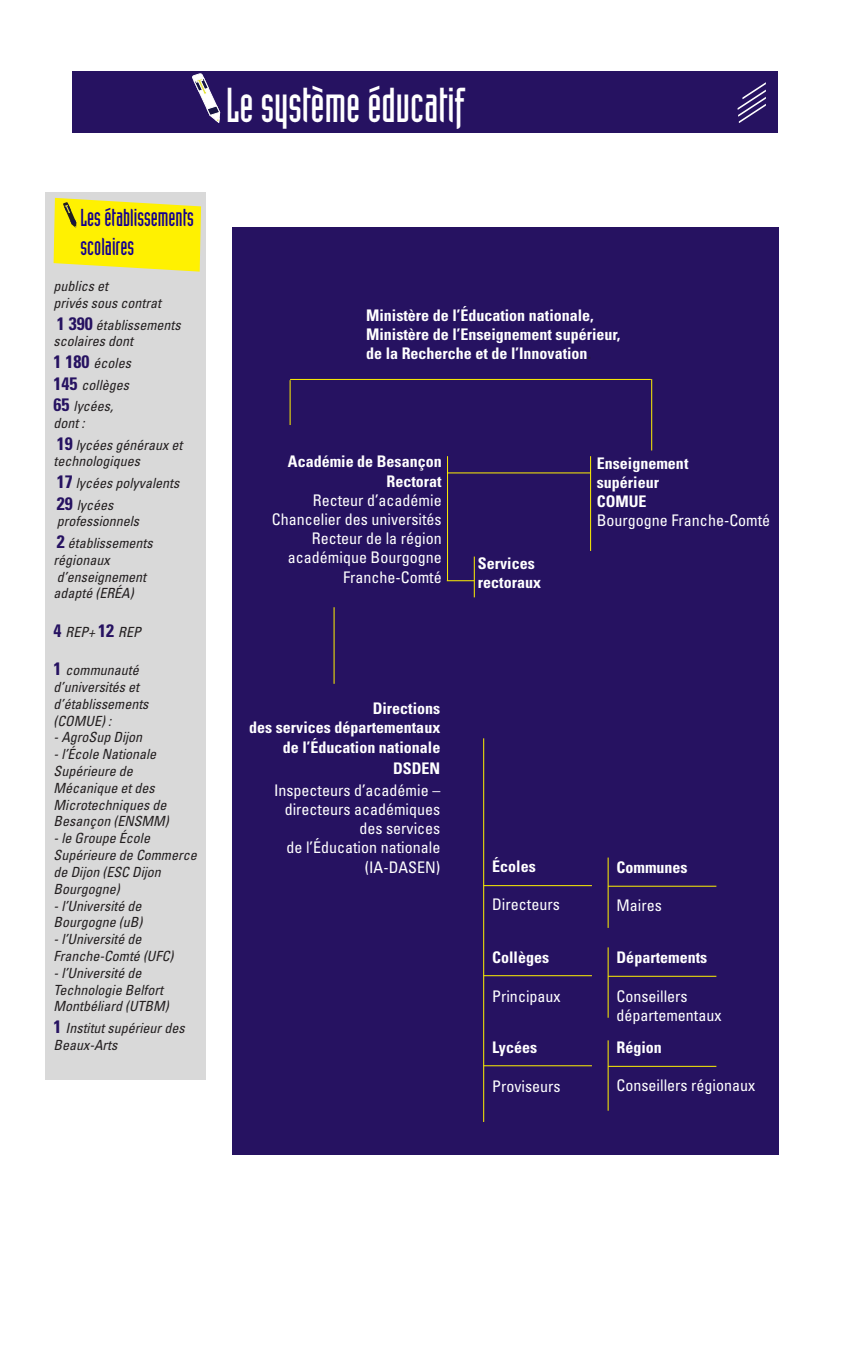
<style>
.page{position:relative;width:851px;height:1361px;background:#fff}
.page>*{position:absolute;margin:0;border:0;box-sizing:border-box;transform-origin:0 0}
.t1{font:48px "Industria Solid";color:#fff}
.t2{font:24px "Industria Solid";color:#14008f}
.t3{font:condensed 16px "Univers";color:#fff}
.t4{font:700 condensed 16px "Univers";color:#fff}
.t5{font:italic condensed 14px/16.8px "Univers";color:#231f20}
.s1{font-weight:700;font-style:normal;font-size:18px;color:#261261}
.s2{color:#231f20}
</style>
<div class="page">
<div style="left:232px;top:227px;width:546px;height:927px;background:#261261"></div>
<div style="left:73px;top:71px;width:705px;height:61px;background:#261261"></div>
<svg style="left:737px;top:83px;width:28px;height:40px"></svg>
<svg style="left:192px;top:73px;width:28px;height:50px"></svg>
<hr style="left:290px;top:379px;width:360px;height:1px;background:#fff101">
<hr style="left:289px;top:380px;width:1px;height:45px;background:#fff101">
<hr style="left:651px;top:379px;width:1px;height:71px;background:#fff101">
<hr style="left:590px;top:456px;width:1px;height:95px;background:#fff101">
<hr style="left:447px;top:472px;width:143px;height:1px;background:#fff101">
<hr style="left:447px;top:456px;width:1px;height:125px;background:#fff101">
<hr style="left:473px;top:556px;width:1px;height:41px;background:#fff101">
<svg style="left:446px;top:580px;width:28px;height:1px"></svg>
<hr style="left:333px;top:607px;width:1px;height:77px;background:#fff101">
<hr style="left:483px;top:885px;width:109px;height:1px;background:#fff101">
<hr style="left:483px;top:975px;width:109px;height:1px;background:#fff101">
<hr style="left:483px;top:1065px;width:109px;height:1px;background:#fff101">
<hr style="left:483px;top:738px;width:1px;height:384px;background:#fff101">
<hr style="left:608px;top:885px;width:108px;height:1px;background:#fff101">
<hr style="left:608px;top:976px;width:108px;height:1px;background:#fff101">
<hr style="left:608px;top:1066px;width:108px;height:1px;background:#fff101">
<hr style="left:607px;top:857px;width:1px;height:71px;background:#fff101">
<hr style="left:607px;top:947px;width:1px;height:70px;background:#fff101">
<hr style="left:607px;top:1040px;width:1px;height:70px;background:#fff101">
<div style="left:45px;top:192px;width:161px;height:887px;background:#d9d9d9"></div>
<svg style="left:54px;top:198px;width:147px;height:74px;background:#f7eb1c"></svg>
<p class="t1" style="left:226px;top:79px;width:240px">Le système éducatif</p>
<p class="t2" style="left:80px;top:205px;width:115px">Les établissements</p>
<p class="t2" style="left:80px;top:233px;width:55px">scolaires</p>
<p class="t5" style="left:54px;top:277px;width:56px">publics et</p>
<p class="t5" style="left:54px;top:294px;width:109px">privés sous contrat</p>
<p class="t5" style="left:54px;top:316px;width:128px"><span class="s1">1 390</span> établissements scolaires dont</p>
<p class="t5" style="left:54px;top:354px;width:79px"><span class="s1">1 180</span> écoles</p>
<p class="t5" style="left:54px;top:376px;width:77px"><span class="s1">145</span> collèges</p>
<p class="t5" style="left:54px;top:397px;width:61px"><span class="s1">65</span> lycées,</p>
<p class="t5" style="left:54px;top:414px;width:33px">dont :</p>
<p class="t5" style="left:54px;top:436px;width:130px"><span class="s1">19</span> lycées généraux et technologiques</p>
<p class="t5" style="left:57px;top:474px;width:124px"><span class="s1">17</span> lycées polyvalents</p>
<p class="t5" style="left:57px;top:496px;width:58px"><span class="s1">29</span> lycées</p>
<p class="t5" style="left:57px;top:513px;width:84px">professionnels</p>
<p class="t5" style="left:54px;top:534px;width:100px"><span class="s1">2</span> établissements régionaux</p>
<p class="t5" style="left:57px;top:568px;width:91px">d’enseignement</p>
<p class="t5" style="left:54px;top:585px;width:82px">adapté (ERÉA)</p>
<p class="t5" style="left:54px;top:623px;width:89px"><span class="s1">4</span> REP+ <span class="s1">12</span> REP</p>
<p class="t5" style="left:54px;top:661px;width:87px"><span class="s1">1</span> communauté</p>
<p class="t5" style="left:54px;top:678px;width:87px">d’universités et</p>
<p class="t5" style="left:54px;top:695px;width:96px">d’établissements</p>
<p class="t5" style="left:54px;top:712px;width:59px">(COMUE) :</p>
<p class="t5" style="left:54px;top:729px;width:90px">- AgroSup Dijon</p>
<p class="t5" style="left:54px;top:745px;width:104px">- l’École Nationale</p>
<p class="t5" style="left:54px;top:762px;width:81px">Supérieure de</p>
<p class="t5" style="left:54px;top:779px;width:103px">Mécanique et des</p>
<p class="t5" style="left:54px;top:796px;width:114px">Microtechniques de</p>
<p class="t5" style="left:54px;top:813px;width:117px">Besançon (ENSMM)</p>
<p class="t5" style="left:54px;top:829px;width:98px">- le Groupe École</p>
<p class="t5" style="left:54px;top:846px;width:145px">Supérieure de Commerce</p>
<p class="t5" style="left:54px;top:863px;width:109px">de Dijon (ESC Dijon</p>
<p class="t5" style="left:54px;top:880px;width:68px">Bourgogne)</p>
<p class="t5" style="left:54px;top:897px;width:89px">- l’Université de</p>
<p class="t5" style="left:54px;top:913px;width:90px">Bourgogne (uB)</p>
<p class="t5" style="left:54px;top:930px;width:89px">- l’Université de</p>
<p class="t5" style="left:54px;top:947px;width:121px">Franche-Comté (UFC)</p>
<p class="t5" style="left:54px;top:964px;width:89px">- l’Université de</p>
<p class="t5" style="left:54px;top:981px;width:111px">Technologie Belfort</p>
<p class="t5" style="left:54px;top:997px;width:117px">Montbéliard (UTBM)</p>
<p class="t5" style="left:54px;top:1019px;width:132px"><span class="s1">1</span> Institut supérieur des</p>
<p class="t5" style="left:54px;top:1036px;width:65px">Beaux-Arts</p>
<p class="t4" style="left:366px;top:305px;width:229px">Ministère de l’Éducation nationale,</p>
<p class="t4" style="left:366px;top:324px;width:256px">Ministère de l’Enseignement supérieur,</p>
<p class="t4" style="left:366px;top:344px;width:226px">de la Recherche et de l’Innovation<span class="s2">.</span></p>
<p class="t4" style="left:288px;top:452px;width:155px">Académie de Besançon</p>
<p class="t4" style="left:386px;top:471px;width:57px">Rectorat</p>
<p class="t3" style="left:313px;top:490px;width:130px">Recteur d’académie</p>
<p class="t3" style="left:272px;top:509px;width:171px">Chancelier des universités</p>
<p class="t3" style="left:312px;top:528px;width:131px">Recteur de la région</p>
<p class="t3" style="left:288px;top:547px;width:155px">académique Bourgogne</p>
<p class="t3" style="left:343px;top:567px;width:100px">Franche-Comté</p>
<p class="t4" style="left:478px;top:553px;width:58px">Services</p>
<p class="t4" style="left:478px;top:572px;width:65px">rectoraux</p>
<p class="t4" style="left:596px;top:453px;width:93px">Enseignement</p>
<p class="t4" style="left:596px;top:472px;width:64px">supérieur</p>
<p class="t4" style="left:596px;top:491px;width:51px">COMUE</p>
<p class="t3" style="left:596px;top:510px;width:175px">Bourgogne Franche-Comté</p>
<p class="t4" style="left:372px;top:698px;width:69px">Directions</p>
<p class="t4" style="left:249px;top:718px;width:193px">des services départementaux</p>
<p class="t4" style="left:283px;top:737px;width:159px">de l’Éducation nationale</p>
<p class="t4" style="left:393px;top:758px;width:49px">DSDEN</p>
<p class="t3" style="left:274px;top:780px;width:168px">Inspecteurs d’académie –</p>
<p class="t3" style="left:285px;top:799px;width:157px">directeurs académiques</p>
<p class="t3" style="left:359px;top:818px;width:82px">des services</p>
<p class="t3" style="left:286px;top:837px;width:155px">de l’Éducation nationale</p>
<p class="t3" style="left:364px;top:857px;width:77px">(IA-DASEN)</p>
<p class="t4" style="left:492px;top:856px;width:45px">Écoles</p>
<p class="t3" style="left:492px;top:894px;width:69px">Directeurs</p>
<p class="t4" style="left:492px;top:948px;width:58px">Collèges</p>
<p class="t3" style="left:492px;top:986px;width:70px">Principaux</p>
<p class="t4" style="left:492px;top:1038px;width:46px">Lycées</p>
<p class="t3" style="left:492px;top:1076px;width:70px">Proviseurs</p>
<p class="t4" style="left:616px;top:857px;width:73px">Communes</p>
<p class="t3" style="left:616px;top:895px;width:47px">Maires</p>
<p class="t4" style="left:616px;top:948px;width:92px">Départements</p>
<p class="t3" style="left:616px;top:986px;width:73px">Conseillers</p>
<p class="t3" style="left:616px;top:1005px;width:106px">départementaux</p>
<p class="t4" style="left:616px;top:1037px;width:47px">Région</p>
<p class="t3" style="left:616px;top:1075px;width:140px">Conseillers régionaux</p>
</div>
